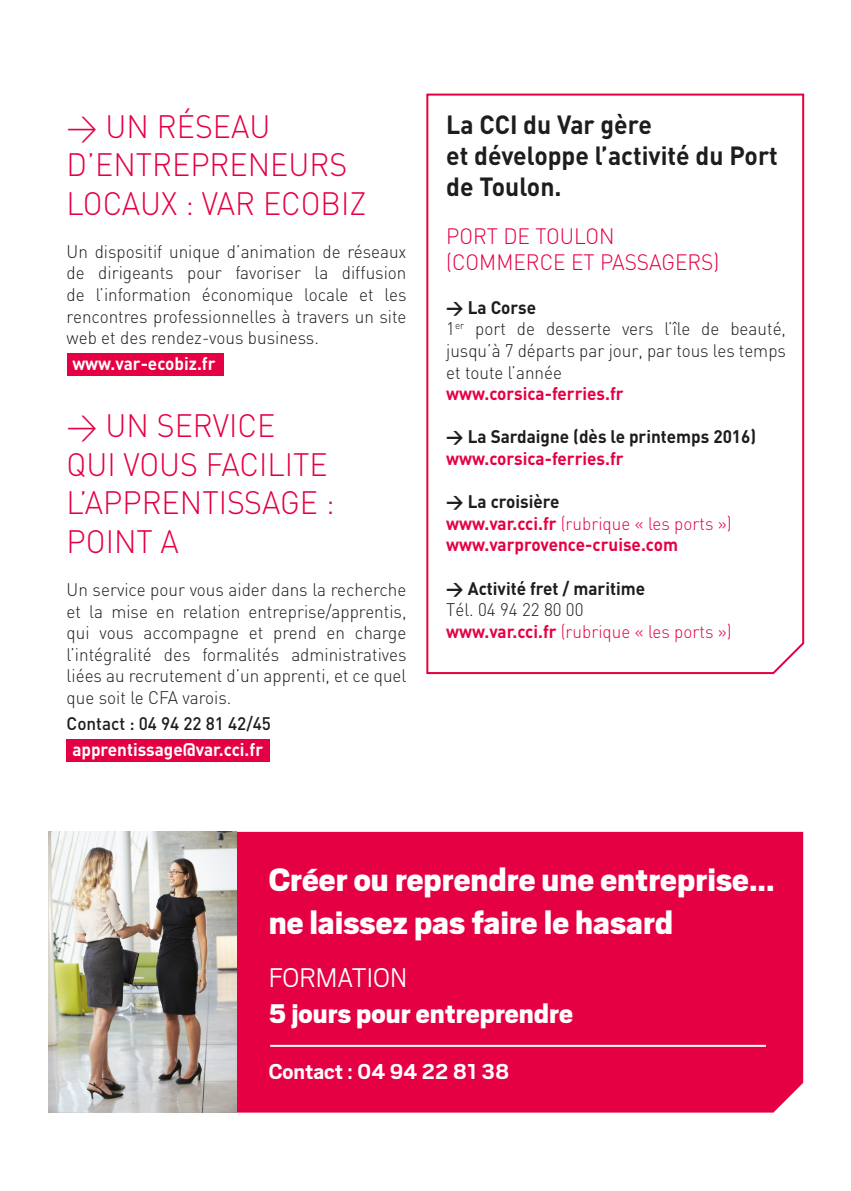
<style>
.page{position:relative;width:851px;height:1191px;background:#fff}
.page>*{position:absolute;margin:0;border:0;box-sizing:border-box;transform-origin:0 0}
.t1{font:900 36px/43.2px "Scout";color:#fff}
.t2{font:300 32px/38.4px "DIN";color:#e50043;scale:.95 1}
.t3{font:900 30px "Scout";color:#fff}
.t4{font:300 30px "Scout";color:#fff}
.t5{font:700 26px/31.2px "DIN";color:#1d1d1b;scale:.95 1}
.t6{font:700 24px "Scout";color:#fff}
.t7{font:300 22px "DIN";color:#e50043;scale:.95 1}
.t8{font:300 18px/21.6px "DIN";color:#1d1d1b;text-align:justify;scale:.95 1}
.t9{font:700 18px "DIN";color:#1d1d1b;scale:.95 1}
.t10{font:700 18px "DIN";color:#e50043;scale:.95 1}
.t11{font:300 18px "DIN";color:#e50043;scale:.95 1}
.t12{font:700 18px "DIN";color:#fff;scale:.95 1}
.t13{font:500 18px "DIN";color:#1d1d1b;scale:.95 1}
.s1{font-weight:700}
</style>
<div class="page">
<div style="left:67px;top:353px;width:156px;height:23px;background:#e50043"></div>
<div style="left:67px;top:738px;width:203px;height:23px;background:#e50043"></div>
<svg style="left:426px;top:93px;width:379px;height:582px"></svg>
<div style="left:236px;top:832px;width:567px;height:280px;background:#e50043"></div>
<img style="left:48px;top:832px;width:188px;height:280px">
<hr style="left:270px;top:1044px;width:495px;height:2px;background:#fff">
<p class="t2" style="left:67px;top:107px;width:317px">&gt; UN RÉSEAU<br>D’ENTREPRENEURS<br>LOCAUX : VAR ECOBIZ</p>
<p class="t8" style="left:67px;top:240px;width:359px">Un dispositif unique d’animation de réseaux de dirigeants pour favoriser la diffusion de l’information économique locale et les rencontres professionnelles à travers un site web et des rendez-vous business.</p>
<p class="t12" style="left:72px;top:352px;width:152px">www.var-ecobiz.fr</p>
<p class="t2" style="left:67px;top:406px;width:284px">&gt; UN SERVICE<br>QUI VOUS FACILITE<br>L’APPRENTISSAGE :<br>POINT A</p>
<p class="t8" style="left:67px;top:578px;width:359px">Un service pour vous aider dans la recherche et la mise en relation entreprise/apprentis, qui vous accompagne et prend en charge l’intégralité des formalités administratives liées au recrutement d’un apprenti, et ce quel que soit le CFA varois.</p>
<p class="t13" style="left:67px;top:712px;width:217px">Contact : 04 94 22 81 42/45</p>
<p class="t12" style="left:72px;top:737px;width:202px">apprentissage@var.cci.fr</p>
<p class="t5" style="left:446px;top:107px;width:218px">La CCI du Var gère</p>
<p class="t5" style="left:446px;top:139px;width:350px">et développe l’activité du Port de Toulon.</p>
<p class="t7" style="left:446px;top:223px;width:179px">PORT DE TOULON</p>
<p class="t7" style="left:446px;top:249px;width:289px">(COMMERCE ET PASSAGERS)</p>
<p class="t9" style="left:446px;top:295px;width:96px">&gt; La Corse</p>
<p class="t8" style="left:446px;top:318px;width:359px">1<sup>er</sup> port de desserte vers l’île de beauté, jusqu’à 7 départs par jour, par tous les temps et toute l’année</p>
<p class="t10" style="left:446px;top:382px;width:188px">www.corsica-ferries.fr</p>
<p class="t9" style="left:446px;top:425px;width:328px">&gt; La Sardaigne (dès le printemps 2016)</p>
<p class="t10" style="left:446px;top:447px;width:188px">www.corsica-ferries.fr</p>
<p class="t9" style="left:446px;top:490px;width:121px">&gt; La croisière</p>
<p class="t11" style="left:446px;top:512px;width:302px"><span class="s1">www.var.cci.fr</span> (rubrique « les ports »)</p>
<p class="t10" style="left:446px;top:533px;width:245px">www.varprovence-cruise.com</p>
<p class="t9" style="left:446px;top:576px;width:211px">&gt; Activité fret / maritime</p>
<p class="t8" style="left:446px;top:599px;width:146px">Tél. 04 94 22 80 00</p>
<p class="t11" style="left:446px;top:620px;width:302px"><span class="s1">www.var.cci.fr</span> (rubrique « les ports »)</p>
<p class="t1" style="left:269px;top:856px;width:507px">Créer ou reprendre une entreprise... ne laissez pas faire le hasard</p>
<p class="t4" style="left:269px;top:957px;width:140px">FORMATION</p>
<p class="t3" style="left:269px;top:993px;width:306px">5 jours pour entreprendre</p>
<p class="t6" style="left:269px;top:1056px;width:242px">Contact : 04 94 22 81 38</p>
</div>
